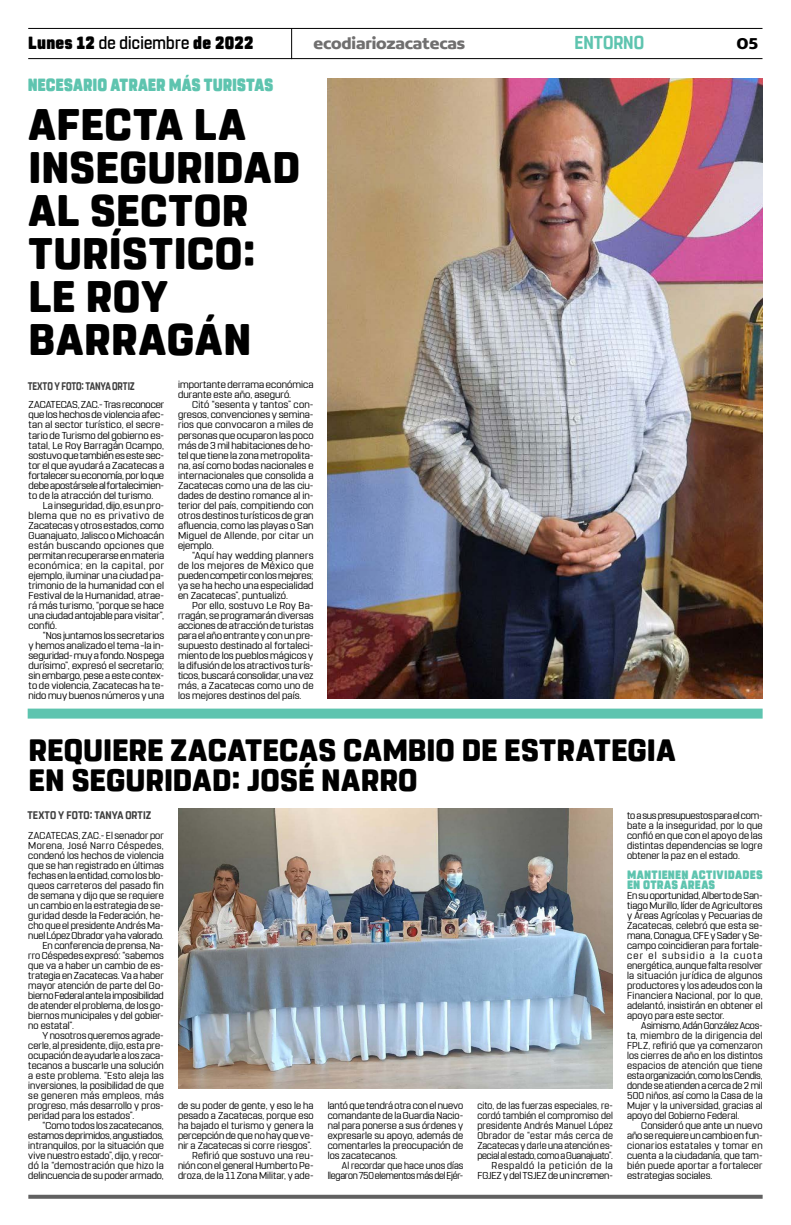
<style>
.page{position:relative;width:791px;height:1225px;background:#fff}
.page>*{position:absolute;margin:0;border:0;box-sizing:border-box;transform-origin:0 0}
.t1{font:800 44px/43px "Rohn Rounded";letter-spacing:.015em;color:#000}
.t2{font:800 30.8px/30px "Rohn Rounded";letter-spacing:.005em;color:#000}
.t3{font:700 18.6px "Rohn Rounded";letter-spacing:-.005em;color:#5ec4af;scale:.91 1}
.t4{font:900 17.6px "Rohn Rounded";letter-spacing:-.005em;color:#5ec4af;scale:.87 1}
.t5{font:900 17.6px "Rohn Rounded";letter-spacing:.015em;color:#000;scale:.91 1}
.t6{font:700 16.9px "Concord";letter-spacing:-.01em;color:#706f6f}
.t7{font:700 16.9px "Concord";color:#000}
.t8{font:900 12.1px/10px "Rohn Rounded";letter-spacing:.025em;color:#5ec4af;scale:.91 1}
.t9{font:700 11px "Rohn Rounded";letter-spacing:-.005em;color:#3d3d3d;scale:.91 1}
.t10{font:700 11px "Rohn Rounded";letter-spacing:-.005em;color:#3d3d3d;scale:.82 1}
.t11{font:10px/10px "Rohn Rounded";letter-spacing:.005em;color:#000;text-align:justify}
.t12{font:10px/10px "Rohn Rounded";letter-spacing:.005em;color:#000;text-align:right;scale:.96 1}
.t13{font:10px "Rohn Rounded";letter-spacing:-.015em;color:#000}
.t14{font:10px/10px "Rohn Rounded";letter-spacing:-.02em;color:#000;text-align:right;scale:.96 1}
.t15{font:10px "Rohn Rounded";letter-spacing:.025em;color:#000}
.t16{font:10px "Rohn Rounded";letter-spacing:-.02em;color:#000}
.t17{font:10px "Rohn Rounded";letter-spacing:.04em;color:#000}
.t18{font:10px "Rohn Rounded";letter-spacing:.03em;color:#000}
.s1{font-weight:500}
</style>
<div class="page">
<hr style="left:28px;top:28px;width:734px;height:1px;background:#000">
<hr style="left:28px;top:58px;width:734px;height:1px;background:#000">
<hr style="left:291px;top:28px;width:1px;height:31px;background:#000">
<svg style="left:28px;top:1194px;width:735px;height:4px;background:#7f7f7f"></svg>
<div style="left:28px;top:708px;width:735px;height:10px;background:#5ec4af"></div>
<img style="left:328px;top:78px;width:435px;height:620px">
<img style="left:178px;top:808px;width:435px;height:280px">
<h3 class="t5" style="left:28px;top:33px;width:249px">Lunes 12 <span class="s1">de diciembre</span> de 2022</h3>
<h3 class="t6" style="left:314px;top:33px;width:153px">ecodiariozacatecas</h3>
<h3 class="t3" style="left:574px;top:32px;width:78px">ENTORNO</h3>
<h3 class="t7" style="left:736px;top:33px;width:23px">05</h3>
<h3 class="t4" style="left:28px;top:75px;width:284px">NECESARIO ATRAER MÁS TURISTAS</h3>
<h1 class="t1" style="left:28px;top:104px;width:273px">AFECTA LA<br>INSEGURIDAD<br>AL SECTOR<br>TURÍSTICO:<br>LE ROY<br>BARRAGÁN</h1>
<p class="t11" style="left:178px;top:380px;width:137px">importante derrama económica durante este año, aseguró.</p>
<p class="t11" style="left:178px;top:400px;width:137px;text-indent:14px">Citó “sesenta y tantos” con&shy;gresos, convenciones y semina&shy;rios que convocaron a miles de personas que ocuparon las poco más de 3 mil habitaciones de ho&shy;tel que tiene la zona metropolita&shy;na, así como bodas nacionales e internacionales que consolida a Zacatecas como una de las ciu&shy;dades de destino romance al in&shy;terior del país, compitiendo con otros destinos turísticos de gran afluencia, como las playas o San Miguel de Allende, por citar un ejemplo.</p>
<p class="t11" style="left:178px;top:550px;width:137px;text-indent:14px">“Aquí hay wedding planners de los mejores de México que pueden competir con los mejores; ya se ha hecho una especialidad en Zacatecas”, puntualizó.</p>
<p class="t11" style="left:178px;top:600px;width:137px;text-indent:14px">Por ello, sostuvo Le Roy Ba&shy;rragán, se programarán diversas acciones de atracción de turistas para el año entrante y con un pre&shy;supuesto destinado al fortaleci&shy;miento de los pueblos mágicos y la difusión de los atractivos turís&shy;ticos, buscará consolidar, una vez más, a Zacatecas como uno de los mejores destinos del país.</p>
<h2 class="t2" style="left:29px;top:735px;width:648px">REQUIERE ZACATECAS CAMBIO DE ESTRATEGIA<br>EN SEGURIDAD: JOSÉ NARRO</h2>
<p class="t10" style="left:28px;top:380px;width:132px">TEXTO Y FOTO: TANYA ORTIZ</p>
<p class="t11" style="left:29px;top:400px;width:137px">ZACATECAS, ZAC.- Tras reconocer que los hechos de violencia afec&shy;tan al sector turístico, el secre&shy;tario de Turismo del gobierno es&shy;tatal, Le Roy Barragán Ocampo, sostuvo que también es este sec&shy;tor el que ayudará a Zacatecas a fortalecer su economía, por lo que debe apostársele al fortalecimien&shy;to de la atracción del turismo.</p>
<p class="t11" style="left:29px;top:500px;width:137px;text-indent:14px">La inseguridad, dijo, es un pro&shy;blema que no es privativo de Zacatecas y otros estados, como Guanajuato, Jalisco o Michoacán están buscando opciones que permitan recuperarse en materia económica; en la capital, por ejemplo, iluminar una ciudad pa&shy;trimonio de la humanidad con el Festival de la Humanidad, atrae&shy;rá más turismo, “porque se hace una ciudad antojable para visitar”, confió.</p>
<p class="t11" style="left:29px;top:630px;width:137px;text-indent:14px">“Nos juntamos los secretarios y hemos analizado el tema –la in&shy;seguridad- muy a fondo. Nos pega durísimo”, expresó el secretario; sin embargo, pese a este contex&shy;to de violencia, Zacatecas ha te&shy;nido muy buenos números y una</p>
<p class="t9" style="left:27px;top:809px;width:138px">TEXTO Y FOTO: TANYA ORTIZ</p>
<p class="t11" style="left:28px;top:830px;width:137px">ZACATECAS, ZAC.- El senador por</p>
<p class="t17" style="left:28px;top:839px;width:137px">Morena, José Narro Céspedes,</p>
<p class="t11" style="left:28px;top:850px;width:137px">condenó los hechos de violencia</p>
<p class="t11" style="left:28px;top:860px;width:137px">que se han registrado en últimas</p>
<p class="t11" style="left:28px;top:870px;width:137px">fechas en la entidad, como los blo-</p>
<p class="t11" style="left:28px;top:880px;width:137px">queos carreteros del pasado fin</p>
<p class="t11" style="left:28px;top:890px;width:137px">de semana y dijo que se requiere</p>
<p class="t11" style="left:28px;top:900px;width:137px">un cambio en la estrategia de se-</p>
<p class="t11" style="left:28px;top:910px;width:137px">guridad desde la Federación, he-</p>
<p class="t11" style="left:28px;top:920px;width:137px">cho que el presidente Andrés Ma-</p>
<p class="t13" style="left:28px;top:929px;width:137px">nuel López Obrador ya ha valorado.</p>
<p class="t11" style="left:42px;top:940px;width:123px">En conferencia de prensa, Na-</p>
<p class="t11" style="left:28px;top:950px;width:137px">rro Céspedes expresó: “sabemos</p>
<p class="t11" style="left:28px;top:960px;width:137px">que va a haber un cambio de es-</p>
<p class="t11" style="left:28px;top:970px;width:137px">trategia en Zacatecas. Va a haber</p>
<p class="t11" style="left:28px;top:980px;width:137px">mayor atención de parte del Go-</p>
<p class="t16" style="left:28px;top:989px;width:137px">bierno Federal ante la imposibilidad</p>
<p class="t11" style="left:28px;top:1000px;width:137px">de atender el problema, de los go-</p>
<p class="t11" style="left:28px;top:1010px;width:137px">biernos municipales y del gobier-</p>
<p class="t11" style="left:28px;top:1020px;width:47px">no estatal”.</p>
<p class="t11" style="left:42px;top:1030px;width:123px">Y nosotros queremos agrade-</p>
<p class="t11" style="left:28px;top:1040px;width:137px">cerle, al presidente, dijo, esta pre-</p>
<p class="t11" style="left:28px;top:1050px;width:137px">ocupación de ayudarle a los zaca-</p>
<p class="t11" style="left:28px;top:1060px;width:137px">tecanos a buscarle una solución</p>
<p class="t15" style="left:28px;top:1069px;width:137px">a este problema. “Esto aleja las</p>
<p class="t11" style="left:28px;top:1080px;width:137px">inversiones, la posibilidad de que</p>
<p class="t18" style="left:28px;top:1089px;width:137px">se generen más empleos, más</p>
<p class="t11" style="left:28px;top:1100px;width:137px">progreso, más desarrollo y pros-</p>
<p class="t11" style="left:28px;top:1110px;width:107px">peridad para los estados”.</p>
<p class="t11" style="left:42px;top:1120px;width:123px">“Como todos los zacatecanos,</p>
<p class="t13" style="left:28px;top:1129px;width:137px">estamos deprimidos, angustiados,</p>
<p class="t11" style="left:28px;top:1140px;width:137px">intranquilos, por la situación que</p>
<p class="t11" style="left:28px;top:1150px;width:137px">vive nuestro estado”, dijo, y recor-</p>
<p class="t15" style="left:28px;top:1159px;width:137px">dó la “demostración que hizo la</p>
<p class="t11" style="left:28px;top:1170px;width:137px">delincuencia de su poder armado,</p>
<p class="t11" style="left:178px;top:1100px;width:137px;text-align:right">de su poder de gente, y eso le ha pesado a Zacatecas, porque eso ha bajado el turismo y genera la percepción de que no hay que ve&shy;nir a Zacatecas si corre riesgos”.<br>Refirió que sostuvo una reu&shy;nión con el general Humberto Pe&shy;droza, de la 11 Zona Militar, y ade-</p>
<p class="t11" style="left:328px;top:1100px;width:137px">lantó que tendrá otra con el nuevo comandante de la Guardia Nacio&shy;nal para ponerse a sus órdenes y expresarle su apoyo, además de comentarles la preocupación de los zacatecanos.</p>
<p class="t14" style="left:328px;top:1160px;width:143px">Al recordar que hace unos días llegaron 750 elementos más del Ejér-</p>
<p class="t12" style="left:477px;top:1100px;width:143px">cito, de las fuerzas especiales, re&shy;cordó también el compromiso del presidente Andrés Manuel López<br>Obrador de “estar más cerca de<br>Zacatecas y darle una atención es&shy;pecial al estado, como a Guanajuato”.<br>Respaldó la petición de la<br>FGJEZ y del TSJEZ de un incremen-</p>
<p class="t11" style="left:627px;top:810px;width:137px">to a sus presupuestos para el com&shy;bate a la inseguridad, por lo que confió en que con el apoyo de las distintas dependencias se logre obtener la paz en el estado.</p>
<p class="t8" style="left:627px;top:869px;width:150px">MANTIENEN ACTIVIDADES<br>EN OTRAS ÁREAS</p>
<p class="t11" style="left:627px;top:890px;width:137px">En su oportunidad, Alberto de San&shy;tiago Murillo, líder de Agricultores y Áreas Agrícolas y Pecuarias de Zacatecas, celebró que esta se&shy;mana, Conagua, CFE y Sader y Se&shy;campo coincidieran para fortale&shy;cer el subsidio a la cuota energética, aunque falta resolver la situación jurídica de algunos productores y los adeudos con la Financiera Nacional, por lo que, adelantó, insistirán en obtener el apoyo para este sector.</p>
<p class="t11" style="left:627px;top:1020px;width:137px;text-indent:14px">Asimismo, Adán González Acos&shy;ta, miembro de la dirigencia del FPLZ, refirió que ya comenzaron los cierres de año en los distintos espacios de atención que tiene esta organización, como los Cendis, donde se atienden a cerca de 2 mil 500 niños, así como la Casa de la Mujer y la universidad, gracias al apoyo del Gobierno Federal.</p>
<p class="t11" style="left:627px;top:1120px;width:137px;text-indent:14px">Consideró que ante un nuevo año se requiere un cambio en fun&shy;cionarios estatales y tomar en cuenta a la ciudadanía, que tam&shy;bién puede aportar a fortalecer estrategias sociales.</p>
</div>
